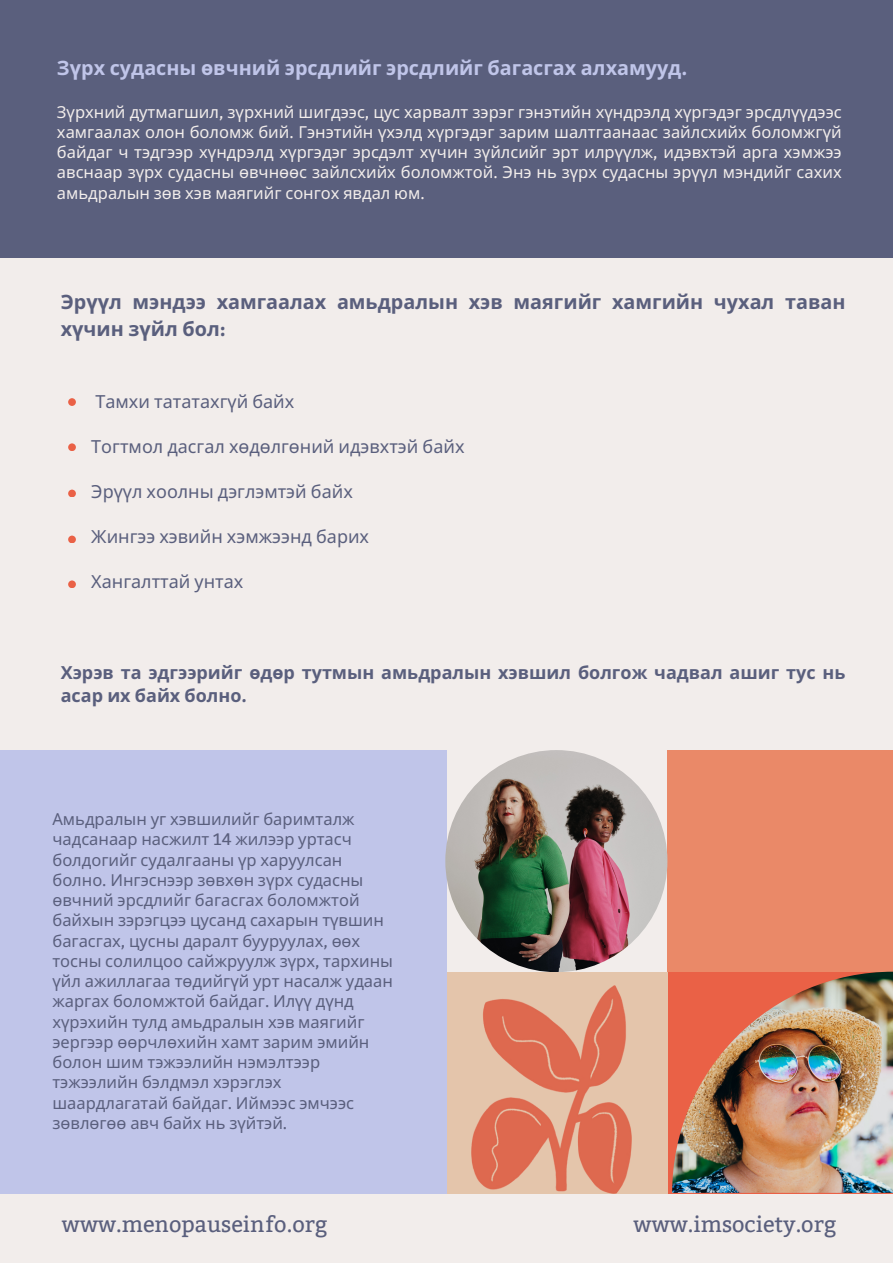
<style>
.page{position:relative;width:893px;height:1264px;background:#fff}
.page>*{position:absolute;margin:0;border:0;box-sizing:border-box;transform-origin:0 0}
.t1{font:21.75px "Bitter";color:#5a5f7d}
.t2{font:700 19.8px/27px "Noto Sans";color:#5a5f7d}
.t3{font:700 19.8px "Noto Sans";color:#c0c5e9}
.t4{font:18px "Noto Sans";color:#5a5f7d}
.t5{font:700 18px/23.5px "Noto Sans";color:#5a5f7d}
.t6{font:16.5px/20.2px "Noto Sans";color:#5a5f7d}
.t7{font:16.5px/20.2px "Noto Sans";color:#f2edeb;text-align:justify}
.s1{font-family:"Bitter"}
</style>
<div class="page">
<div style="left:0;top:0;width:892px;height:1262px;background:#f2edeb"></div>
<div style="left:0;top:750px;width:447px;height:443px;background:#c0c5e9"></div>
<div style="left:0;top:0;width:892px;height:258px;background:#5a5f7d"></div>
<div style="left:667px;top:750px;width:225px;height:221px;background:#ea8968"></div>
<img style="left:445px;top:750px;width:222px;height:222px;border-radius:50%">
<div style="left:667px;top:971px;width:225px;height:222px;background:#ea6146"></div>
<img style="left:672px;top:971px;width:220px;height:221px">
<div style="left:447px;top:971px;width:220px;height:222px;background:#e4c5ab"></div>
<img style="left:471px;top:985px;width:160px;height:208px">
<div style="left:68px;top:398px;width:8px;height:8px;background:#ea6146;border-radius:50%"></div>
<div style="left:68px;top:443px;width:8px;height:8px;background:#ea6146;border-radius:50%"></div>
<div style="left:68px;top:489px;width:8px;height:8px;background:#ea6146;border-radius:50%"></div>
<div style="left:68px;top:535px;width:8px;height:8px;background:#ea6146;border-radius:50%"></div>
<div style="left:68px;top:580px;width:8px;height:8px;background:#ea6146;border-radius:50%"></div>
<p class="t3" style="left:57px;top:54px;width:632px">Зүрх судасны өвчний эрсдлийг эрсдлийг багасгах алхамууд<span class="s1">.</span></p>
<p class="t7" style="left:57px;top:101px;width:786px">Зүрхний дутмагшил<span class="s1">,</span> зүрхний шигдээс<span class="s1">,</span> цус харвалт зэрэг гэнэтийн хүндрэлд хүргэдэг эрсдлүүдээс хамгаалах олон боломж бий<span class="s1">.</span> Гэнэтийн үхэлд хүргэдэг зарим шалтгаанаас зайлсхийх боломжгүй байдаг ч тэдгээр хүндрэлд хүргэдэг эрсдэлт хүчин зүйлсийг эрт илрүүлж<span class="s1">,</span> идэвхтэй арга хэмжээ авснаар зүрх судасны өвчнөөс зайлсхийх боломжтой<span class="s1">.</span> Энэ нь зүрх судасны эрүүл мэндийг сахих амьдралын зөв хэв маягийг сонгох явдал юм<span class="s1">.</span></p>
<p class="t2" style="left:61px;top:287px;width:786px">Эрүүл мэндээ хамгаалах амьдралын хэв маягийг хамгийн чухал таван хүчин зүйл бол<span class="s1">:</span></p>
<p class="t4" style="left:76px;top:388px;width:220px"><span class="s1">1.</span> Тамхи тататахгүй байх</p>
<p class="t4" style="left:75px;top:433px;width:391px"><span class="s1">3.</span>Тогтмол дасгал хөдөлгөний идэвхтэй байх</p>
<p class="t4" style="left:75px;top:478px;width:279px"><span class="s1">5.</span>Эрүүл хоолны дэглэмтэй байх</p>
<p class="t4" style="left:76px;top:523px;width:295px"><span class="s1">7.</span>Жингээ хэвийн хэмжээнд барих</p>
<p class="t4" style="left:74px;top:568px;width:171px"><span class="s1">9.</span>Хангалттай унтах</p>
<p class="t5" style="left:61px;top:660px;width:786px">Хэрэв та эдгээрийг өдөр тутмын амьдралын хэвшил болгож чадвал ашиг тус нь асар их байх болно<span class="s1">.</span></p>
<p class="t6" style="left:52px;top:808px;width:342px">Амьдралын уг хэвшилийг баримталж чадсанаар насжилт <span class="s1">14</span> жилээр уртасч болдогийг судалгааны үр харуулсан болно<span class="s1">.</span> Ингэснээр зөвхөн зүрх судасны өвчний эрсдлийг багасгах боломжтой байхын зэрэгцээ цусанд сахарын түвшин багасгах<span class="s1">,</span> цусны даралт бууруулах<span class="s1">,</span> өөх тосны солилцоо сайжруулж зүрх<span class="s1">,</span> тархины үйл ажиллагаа төдийгүй урт насалж удаан жаргах боломжтой байдаг<span class="s1">.</span> Илүү дүнд хүрэхийн тулд амьдралын хэв маягийг эергээр өөрчлөхийн хамт зарим эмийн болон шим тэжээлийн нэмэлтээр тэжээлийн бэлдмэл хэрэглэх шаардлагатай байдаг<span class="s1">.</span> Иймээс эмчээс зөвлөгөө авч байх нь зүйтэй<span class="s1">.</span></p>
<p class="t1" style="left:62px;top:1211px;width:267px">www.menopauseinfo.org</p>
<p class="t1" style="left:633px;top:1211px;width:204px">www.imsociety.org</p>
</div>
